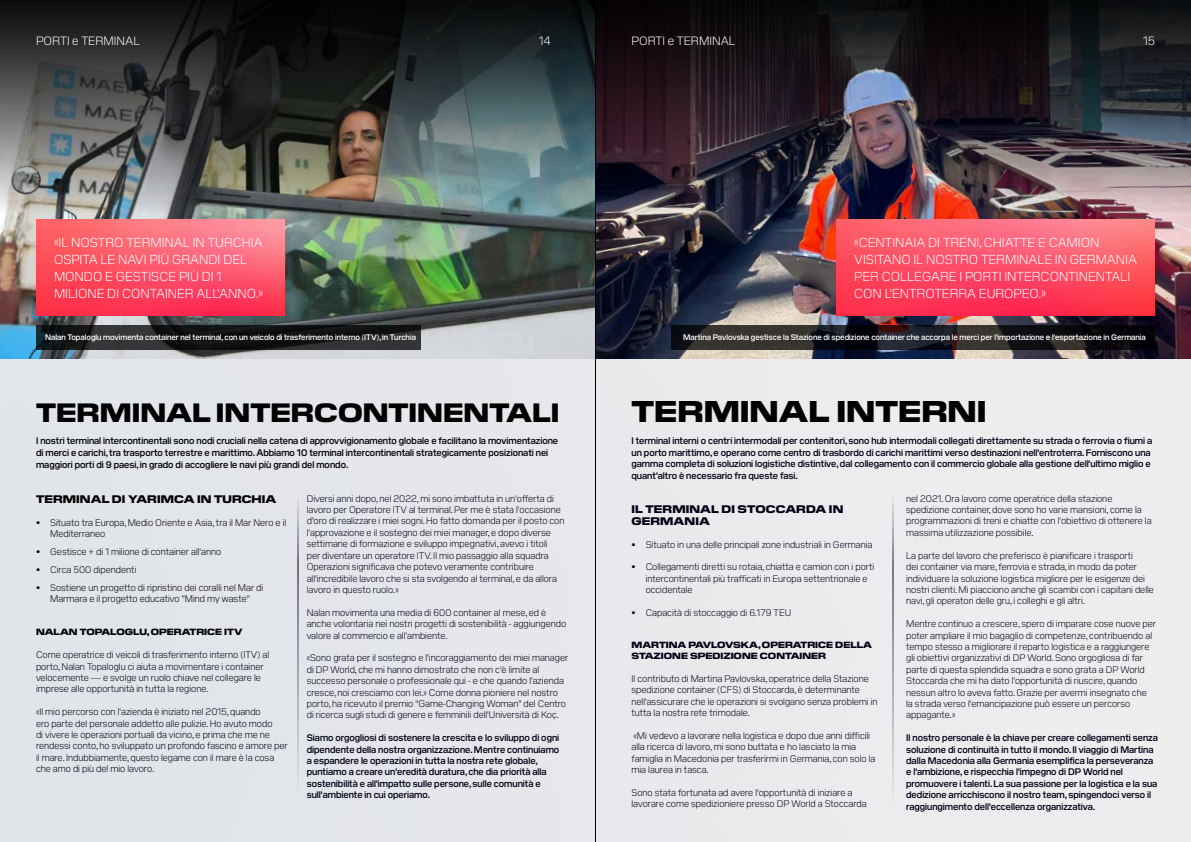
<style>
.page{position:relative;width:1191px;height:842px;background:#e7e8ec}
.page>*{position:absolute;margin:0;border:0;box-sizing:border-box;transform-origin:0 0}
.t1{font:800 30px "Pilat Wide";color:#000101}
.t2{font:800 26.5px "Pilat Wide";color:#000101}
.t3{font:300 13px/17px "Pilat";color:#fff}
.t4{font:300 12px "Pilat";color:#fff}
.t5{font:800 11px/12px "Pilat Wide";letter-spacing:.01em;color:#000014}
.t6{font:800 11px "Pilat Wide";letter-spacing:.01em;color:#000101}
.t7{font:300 9.5px/11.4px "Pilat";color:#000014}
.t8{font:600 9.5px/11.4px "Pilat";color:#000014}
.t9{font:600 9.5px/11.7px "Pilat";color:#000101}
.t10{font:300 9.5px/11.4px "Pilat";color:#000101}
.t11{font:800 9px/10.8px "Pilat Wide";color:#000014}
.t12{font:800 9px "Pilat Wide";color:#000101}
.t13{font:600 8px "Pilat";color:#fff}
</style>
<div class="page">
<img style="left:0;top:213px;width:1191px;height:145px">
<svg style="left:0;top:0;width:1191px;height:213px;background:#312f32"></svg>
<img style="left:199px;top:102px;width:396px;height:180px">
<img style="left:802px;top:68px;width:176px;height:166px">
<svg style="left:36px;top:325px;width:384px;height:24px;background:#1c1d1e"></svg>
<svg style="left:671px;top:325px;width:484px;height:24px;background:#1e1d1f"></svg>
<hr style="left:298px;top:495px;width:1px;height:68px;background:#000014">
<hr style="left:298px;top:563px;width:1px;height:232px;background:#000014">
<hr style="left:892px;top:495px;width:1px;height:71px;background:#000014">
<hr style="left:892px;top:566px;width:1px;height:241px;background:#000014">
<img style="left:36px;top:219px;width:249px;height:97px">
<img style="left:836px;top:219px;width:319px;height:97px">
<hr style="left:595px;top:0;width:1px;height:842px;background:#000">
<p class="t4" style="left:36px;top:32px;width:105px">PORTI e TERMINAL</p>
<p class="t4" style="left:539px;top:32px;width:13px">14</p>
<p class="t4" style="left:631px;top:32px;width:105px">PORTI e TERMINAL</p>
<p class="t4" style="left:1143px;top:32px;width:13px">15</p>
<h3 class="t3" style="left:54px;top:233px;width:211px">«IL NOSTRO TERMINAL IN TURCHIA<br>OSPITA LE NAVI PIÙ GRANDI DEL<br>MONDO E GESTISCE PIÙ DI 1<br>MILIONE DI CONTAINER ALL'ANNO.»</h3>
<h3 class="t3" style="left:854px;top:233px;width:284px">«CENTINAIA DI TRENI, CHIATTE E CAMION VISITANO IL NOSTRO TERMINALE IN GERMANIA PER COLLEGARE I PORTI INTERCONTINENTALI CON L'ENTROTERRA EUROPEO.»</h3>
<p class="t13" style="left:45px;top:332px;width:372px">Nalan Topaloglu movimenta container nel terminal, con un veicolo di trasferimento interno (ITV), in Turchia</p>
<p class="t13" style="left:683px;top:332px;width:464px">Martina Pavlovska gestisce la Stazione di spedizione container che accorpa le merci per l'importazione e l'esportazione in Germania</p>
<h2 class="t2" style="left:36px;top:393px;width:525px">TERMINAL INTERCONTINENTALI</h2>
<p class="t9" style="left:36px;top:434px;width:523px">I nostri terminal intercontinentali sono nodi cruciali nella catena di approvvigionamento globale e facilitano la movimentazione di merci e carichi, tra trasporto terrestre e marittimo. Abbiamo 10 terminal intercontinentali strategicamente posizionati nei maggiori porti di 9 paesi, in grado di accogliere le navi più grandi del mondo.</p>
<p class="t7" style="left:307px;top:492px;width:259px">Diversi anni dopo, nel 2022, mi sono imbattuta in un'offerta di lavoro per Operatore ITV al terminal. Per me è stata l'occasione d'oro di realizzare i miei sogni. Ho fatto domanda per il posto con l'approvazione e il sostegno dei miei manager, e dopo diverse settimane di formazione e sviluppo impegnativi, avevo i titoli<br>per diventare un operatore ITV. Il mio passaggio alla squadra Operazioni significava che potevo veramente contribuire all'incredibile lavoro che si sta svolgendo al terminal, e da allora lavoro in questo ruolo.»</p>
<p class="t7" style="left:307px;top:606px;width:261px">Nalan movimenta una media di 600 container al mese, ed è anche volontaria nei nostri progetti di sostenibilità - aggiungendo valore al commercio e all'ambiente.</p>
<p class="t7" style="left:307px;top:651px;width:263px">«Sono grata per il sostegno e l'incoraggiamento dei miei manager di DP World, che mi hanno dimostrato che non c'è limite al successo personale o professionale qui - e che quando l'azienda cresce, noi cresciamo con lei.» Come donna pioniere nel nostro porto, ha ricevuto il premio "Game-Changing Woman" del Centro di ricerca sugli studi di genere e femminili dell'Università di Koç.</p>
<p class="t8" style="left:307px;top:731px;width:254px">Siamo orgogliosi di sostenere la crescita e lo sviluppo di ogni dipendente della nostra organizzazione. Mentre continuiamo a espandere le operazioni in tutta la nostra rete globale, puntiamo a creare un'eredità duratura, che dia priorità alla sostenibilità e all'impatto sulle persone, sulle comunità e sull'ambiente in cui operiamo.</p>
<p class="t6" style="left:36px;top:491px;width:242px">TERMINAL DI YARIMCA IN TURCHIA</p>
<p class="t10" style="left:50px;top:516px;width:238px;text-indent:-14px">• Situato tra Europa, Medio Oriente e Asia, tra il Mar Nero e il<br>Mediterraneo</p>
<p class="t10" style="left:36px;top:545px;width:187px">• Gestisce + di 1 milione di container all'anno</p>
<p class="t10" style="left:36px;top:563px;width:102px">• Circa 500 dipendenti</p>
<p class="t10" style="left:36px;top:581px;width:229px;text-align:center">• Sostiene un progetto di ripristino dei coralli nel Mar di<br>Marmara e il progetto educativo "Mind my waste"</p>
<p class="t12" style="left:36px;top:626px;width:208px">NALAN TOPALOGLU, OPERATRICE ITV</p>
<p class="t7" style="left:36px;top:648px;width:235px">Come operatrice di veicoli di trasferimento interno (ITV) al porto, Nalan Topaloglu ci aiuta a movimentare i container velocemente –– e svolge un ruolo chiave nel collegare le imprese alle opportunità in tutta la regione.</p>
<p class="t7" style="left:36px;top:705px;width:253px">«Il mio percorso con l'azienda è iniziato nel 2015, quando<br>ero parte del personale addetto alle pulizie. Ho avuto modo<br>di vivere le operazioni portuali da vicino, e prima che me ne rendessi conto, ho sviluppato un profondo fascino e amore per il mare. Indubbiamente, questo legame con il mare è la cosa che amo di più del mio lavoro.</p>
<h1 class="t1" style="left:631px;top:389px;width:356px">TERMINAL INTERNI</h1>
<p class="t8" style="left:631px;top:434px;width:522px">I terminal interni o centri intermodali per contenitori, sono hub intermodali collegati direttamente su strada o ferrovia o fiumi a un porto marittimo, e operano come centro di trasbordo di carichi marittimi verso destinazioni nell'entroterra. Forniscono una gamma completa di soluzioni logistiche distintive, dal collegamento con il commercio globale alla gestione dell'ultimo miglio e quant'altro è necessario fra queste fasi.</p>
<p class="t5" style="left:631px;top:502px;width:213px">IL TERMINAL DI STOCCARDA IN<br>GERMANIA</p>
<p class="t7" style="left:631px;top:538px;width:242px">• Situato in una delle principali zone industriali in Germania</p>
<p class="t7" style="left:645px;top:560px;width:230px;text-indent:-14px">• Collegamenti diretti su rotaia, chiatta e camion con i porti intercontinentali più trafficati in Europa settentrionale e occidentale</p>
<p class="t7" style="left:631px;top:606px;width:161px">• Capacità di stoccaggio di 6.179 TEU</p>
<p class="t11" style="left:631px;top:639px;width:242px">MARTINA PAVLOVSKA, OPERATRICE DELLA<br>STAZIONE SPEDIZIONE CONTAINER</p>
<p class="t7" style="left:631px;top:672px;width:247px">Il contributo di Martina Pavlovska, operatrice della Stazione spedizione container (CFS) di Stoccarda, è determinante nell'assicurare che le operazioni si svolgano senza problemi in tutta la nostra rete trimodale.</p>
<p class="t7" style="left:631px;top:729px;width:245px">«Mi vedevo a lavorare nella logistica e dopo due anni difficili alla ricerca di lavoro, mi sono buttata e ho lasciato la mia famiglia in Macedonia per trasferirmi in Germania, con solo la mia laurea in tasca.</p>
<p class="t7" style="left:631px;top:786px;width:237px">Sono stata fortunata ad avere l'opportunità di iniziare a lavorare come spedizioniere presso DP World a Stoccarda</p>
<p class="t7" style="left:906px;top:492px;width:247px">nel 2021. Ora lavoro come operatrice della stazione spedizione container, dove sono ho varie mansioni, come la programmazioni di treni e chiatte con l'obiettivo di ottenere la massima utilizzazione possibile.</p>
<p class="t7" style="left:906px;top:549px;width:249px">La parte del lavoro che preferisco è pianificare i trasporti<br>dei container via mare, ferrovia e strada, in modo da poter individuare la soluzione logistica migliore per le esigenze dei nostri clienti. Mi piacciono anche gli scambi con i capitani delle navi, gli operatori delle gru, i colleghi e gli altri.</p>
<p class="t7" style="left:906px;top:617px;width:251px">Mentre continuo a crescere, spero di imparare cose nuove per poter ampliare il mio bagaglio di competenze, contribuendo al tempo stesso a migliorare il reparto logistica e a raggiungere gli obiettivi organizzativi di DP World. Sono orgogliosa di far parte di questa splendida squadra e sono grata a DP World Stoccarda che mi ha dato l'opportunità di riuscire, quando nessun altro lo aveva fatto. Grazie per avermi insegnato che<br>la strada verso l'emancipazione può essere un percorso appagante.»</p>
<p class="t8" style="left:906px;top:731px;width:253px">Il nostro personale è la chiave per creare collegamenti senza soluzione di continuità in tutto il mondo. Il viaggio di Martina dalla Macedonia alla Germania esemplifica la perseveranza e l'ambizione, e rispecchia l'impegno di DP World nel promuovere i talenti. La sua passione per la logistica e la sua dedizione arricchiscono il nostro team, spingendoci verso il raggiungimento dell'eccellenza organizzativa.</p>
</div>
